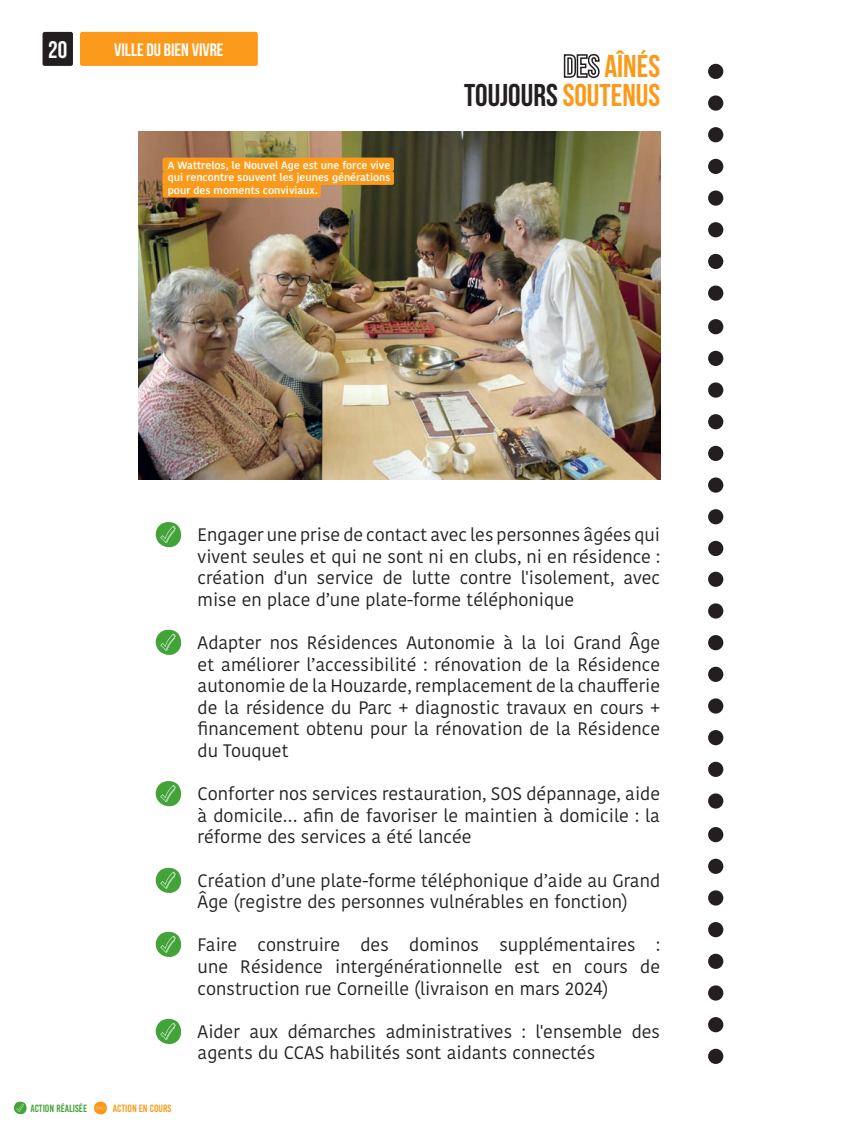
<style>
.page{position:relative;width:851px;height:1127px;background:#fff}
.page>*{position:absolute;margin:0;border:0;box-sizing:border-box;transform-origin:0 0}
.t1{font:700 31.5px "Bebas Neue";color:#231f20}
.t2{font:700 31.5px "Bebas Neue";color:#fb9a1a}
.t3{font:700 24px "Bebas Neue";color:#fff}
.t4{font:18px/21.6px "Kohinoor Bangla";color:#231f20}
.t5{font:700 18px "Bebas Neue";color:#fff}
.t6{font:600 10.5px/12.6px "Kohinoor Bangla";color:#fff;text-align:justify}
.t7{font:10.5px "Bebas Kai";color:#42a338}
.t8{font:10.5px "Bebas Kai";color:#fb9a1a}
.s1{color:#231f20}
.s2{color:#fb9a1a}
</style>
<div class="page">
<div style="left:43px;top:32px;width:30px;height:34px;background:#231f20;border-radius:2px"></div>
<div style="left:80px;top:32px;width:178px;height:34px;background:#fb9a1a;border-radius:2px"></div>
<svg style="left:13px;top:1101px;width:14px;height:14px"></svg>
<svg style="left:93px;top:1101px;width:14px;height:14px"></svg>
<img style="left:138px;top:132px;width:522px;height:348px">
<div style="left:162px;top:158px;width:232px;height:13px;background:#fb9a1a;border-radius:2px"></div>
<div style="left:162px;top:171px;width:232px;height:14px;background:#fb9a1a;border-radius:2px"></div>
<div style="left:162px;top:184px;width:159px;height:14px;background:#fb9a1a;border-radius:2px"></div>
<div style="left:708px;top:285px;width:15px;height:16px;background:#231f20;border-radius:50%"></div>
<div style="left:708px;top:254px;width:15px;height:15px;background:#231f20;border-radius:50%"></div>
<div style="left:708px;top:222px;width:15px;height:15px;background:#231f20;border-radius:50%"></div>
<div style="left:708px;top:190px;width:15px;height:16px;background:#231f20;border-radius:50%"></div>
<div style="left:708px;top:159px;width:15px;height:15px;background:#231f20;border-radius:50%"></div>
<div style="left:708px;top:127px;width:15px;height:15px;background:#231f20;border-radius:50%"></div>
<div style="left:708px;top:95px;width:15px;height:16px;background:#231f20;border-radius:50%"></div>
<div style="left:708px;top:64px;width:15px;height:15px;background:#231f20;border-radius:50%"></div>
<div style="left:708px;top:541px;width:15px;height:15px;background:#231f20;border-radius:50%"></div>
<div style="left:708px;top:509px;width:15px;height:15px;background:#231f20;border-radius:50%"></div>
<div style="left:708px;top:477px;width:15px;height:16px;background:#231f20;border-radius:50%"></div>
<div style="left:708px;top:446px;width:15px;height:15px;background:#231f20;border-radius:50%"></div>
<div style="left:708px;top:414px;width:15px;height:15px;background:#231f20;border-radius:50%"></div>
<div style="left:708px;top:382px;width:15px;height:16px;background:#231f20;border-radius:50%"></div>
<div style="left:708px;top:351px;width:15px;height:15px;background:#231f20;border-radius:50%"></div>
<div style="left:708px;top:319px;width:15px;height:15px;background:#231f20;border-radius:50%"></div>
<div style="left:708px;top:793px;width:15px;height:15px;background:#231f20;border-radius:50%"></div>
<div style="left:708px;top:762px;width:15px;height:15px;background:#231f20;border-radius:50%"></div>
<div style="left:708px;top:730px;width:15px;height:15px;background:#231f20;border-radius:50%"></div>
<div style="left:708px;top:698px;width:15px;height:15px;background:#231f20;border-radius:50%"></div>
<div style="left:708px;top:667px;width:15px;height:15px;background:#231f20;border-radius:50%"></div>
<div style="left:708px;top:635px;width:15px;height:15px;background:#231f20;border-radius:50%"></div>
<div style="left:708px;top:603px;width:15px;height:15px;background:#231f20;border-radius:50%"></div>
<div style="left:708px;top:572px;width:15px;height:15px;background:#231f20;border-radius:50%"></div>
<div style="left:708px;top:1049px;width:15px;height:15px;background:#231f20;border-radius:50%"></div>
<div style="left:708px;top:1017px;width:15px;height:15px;background:#231f20;border-radius:50%"></div>
<div style="left:708px;top:985px;width:15px;height:15px;background:#231f20;border-radius:50%"></div>
<div style="left:708px;top:954px;width:15px;height:15px;background:#231f20;border-radius:50%"></div>
<div style="left:708px;top:922px;width:15px;height:15px;background:#231f20;border-radius:50%"></div>
<div style="left:708px;top:890px;width:15px;height:15px;background:#231f20;border-radius:50%"></div>
<div style="left:708px;top:859px;width:15px;height:15px;background:#231f20;border-radius:50%"></div>
<div style="left:708px;top:827px;width:15px;height:15px;background:#231f20;border-radius:50%"></div>
<svg style="left:155px;top:522px;width:27px;height:26px"></svg>
<svg style="left:155px;top:629px;width:27px;height:26px"></svg>
<svg style="left:155px;top:781px;width:27px;height:26px"></svg>
<svg style="left:155px;top:867px;width:27px;height:26px"></svg>
<svg style="left:155px;top:931px;width:27px;height:26px"></svg>
<svg style="left:155px;top:1018px;width:27px;height:26px"></svg>
<h2 class="t3" style="left:48px;top:36px;width:21px">20</h2>
<p class="t5" style="left:114px;top:40px;width:111px">VILLE DU BIEN VIVRE</p>
<p class="t6" style="left:168px;top:158px;width:224px">A Wattrelos, le Nouvel Age est une force vive qui rencontre souvent les jeunes générations pour des moments conviviaux.</p>
<p class="t2" style="left:563px;top:49px;width:98px"><span class="s1">DES</span> AÎNÉS</p>
<p class="t1" style="left:464px;top:77px;width:197px">TOUJOURS <span class="s2">SOUTENUS</span></p>
<p class="t4" style="left:198px;top:523px;width:464px">Engager une prise de contact avec les personnes âgées qui vivent seules et qui ne sont ni en clubs, ni en résidence :</p>
<p class="t4" style="left:198px;top:567px;width:464px">création d'un service de lutte contre l'isolement, avec mise en place d’une plate-forme téléphonique</p>
<p class="t4" style="left:198px;top:631px;width:464px;text-align:justify">Adapter nos Résidences Autonomie à la loi Grand Âge et améliorer l’accessibilité : rénovation de la Résidence autonomie de la Houzarde, remplacement de la chaufferie de la résidence du Parc + diagnostic travaux en cours + financement obtenu pour la rénovation de la Résidence du Touquet</p>
<p class="t4" style="left:198px;top:783px;width:464px;text-align:justify">Conforter nos services restauration, SOS dépannage, aide à domicile… afin de favoriser le maintien à domicile : la réforme des services a été lancée</p>
<p class="t4" style="left:198px;top:869px;width:464px">Création d’une plate-forme téléphonique d’aide au Grand<br>Âge (registre des personnes vulnérables en fonction)</p>
<p class="t4" style="left:198px;top:934px;width:464px;text-align:justify">Faire construire des dominos supplémentaires : une Résidence intergénérationnelle est en cours de construction rue Corneille (livraison en mars 2024)</p>
<p class="t4" style="left:198px;top:1020px;width:464px">Aider aux démarches administratives : l'ensemble des agents du CCAS habilités sont aidants connectés</p>
<p class="t7" style="left:30px;top:1103px;width:58px">ACTION RÉALISÉE</p>
<p class="t8" style="left:113px;top:1103px;width:60px">ACTION EN COURS</p>
</div>
